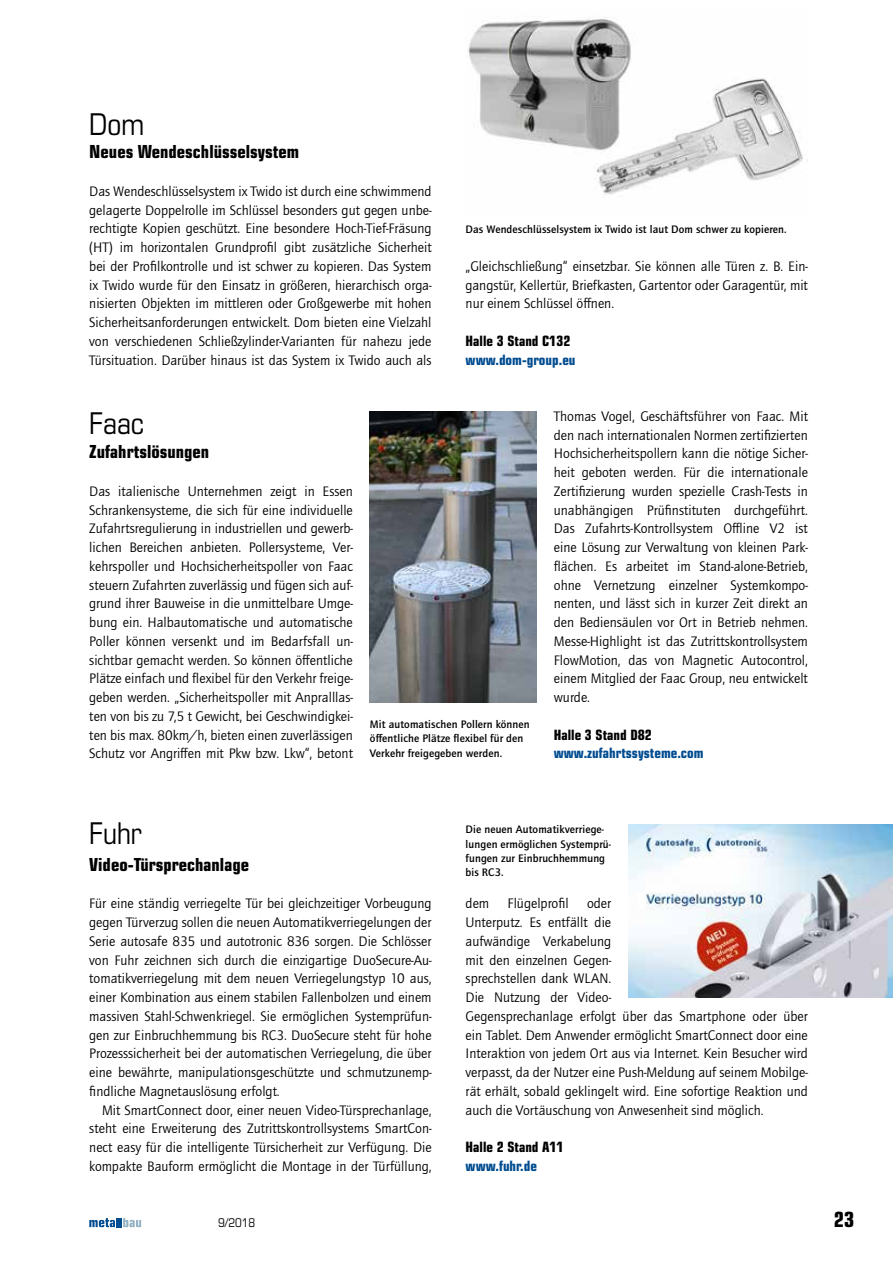
<style>
.page{position:relative;width:893px;height:1263px;background:#fff}
.page>*{position:absolute;margin:0;border:0;box-sizing:border-box;transform-origin:0 0}
.t1{font:condensed 30px "Eurostile LT Std";color:#000}
.t2{font:700 condensed 21px "Eurostile LT Std";color:#000}
.t3{font:700 condensed 18px "Eurostile LT Std";color:#000}
.t4{font:14.25px/18.8px "Quay Sans ITC Std";color:#000;text-align:justify}
.t5{font:700 condensed 14.25px "Eurostile LT Std";color:#004c90}
.t6{font:700 condensed 14.25px "Eurostile LT Std";color:#000}
.t7{font:condensed 12px "Eurostile LT Std";color:#000}
.t8{font:500 11.25px/14.2px "Quay Sans ITC Std";letter-spacing:.01em;color:#000}
</style>
<div class="page">
<svg style="left:89px;top:1218px;width:52px;height:9px"></svg>
<img style="left:468px;top:17px;width:340px;height:178px">
<img style="left:370px;top:411px;width:167px;height:291px">
<img style="left:628px;top:825px;width:265px;height:172px">
<h1 class="t1" style="left:89px;top:106px;width:56px">Dom</h1>
<p class="t3" style="left:89px;top:141px;width:211px">Neues Wendeschlüsselsystem</p>
<p class="t4" style="left:89px;top:182px;width:344px">Das Wendeschlüsselsystem ix Twido ist durch eine schwimmend gelagerte Doppelrolle im Schlüssel besonders gut gegen unbe&shy;rechtigte Kopien geschützt. Eine besondere Hoch-Tief-Fräsung (HT) im horizontalen Grundprofil gibt zusätzliche Sicherheit bei der Profilkontrolle und ist schwer zu kopieren. Das System ix Twido wurde für den Einsatz in größeren, hierarchisch orga&shy;nisierten Objekten im mittleren oder Großgewerbe mit hohen Sicherheitsanforderungen entwickelt. Dom bieten eine Vielzahl von verschiedenen Schließzylinder-Varianten für nahezu jede Türsituation. Darüber hinaus ist das System ix Twido auch als</p>
<p class="t8" style="left:466px;top:222px;width:322px">Das Wendeschlüsselsystem ix Twido ist laut Dom schwer zu kopieren.</p>
<p class="t4" style="left:466px;top:257px;width:344px">„Gleichschließung“ einsetzbar. Sie können alle Türen z. B. Ein&shy;gangstür, Kellertür, Briefkasten, Gartentor oder Garagentür, mit nur einem Schlüssel öffnen.</p>
<p class="t6" style="left:466px;top:332px;width:106px">Halle 3 Stand C132</p>
<p class="t5" style="left:466px;top:351px;width:111px">www.dom-group.eu</p>
<h1 class="t1" style="left:89px;top:405px;width:56px">Faac</h1>
<p class="t3" style="left:89px;top:441px;width:121px">Zufahrtslösungen</p>
<p class="t4" style="left:89px;top:482px;width:265px">Das italienische Unternehmen zeigt in Essen Schrankensysteme, die sich für eine individuelle Zufahrtsregulierung in industriellen und gewerb&shy;lichen Bereichen anbieten. Pollersysteme, Ver&shy;kehrspoller und Hochsicherheitspoller von Faac steuern Zufahrten zuverlässig und fügen sich auf&shy;grund ihrer Bauweise in die unmittelbare Umge&shy;bung ein. Halbautomatische und automatische Poller können versenkt und im Bedarfsfall un&shy;sichtbar gemacht werden. So können öffentliche Plätze einfach und flexibel für den Verkehr freige&shy;geben werden. „Sicherheitspoller mit Anpralllas&shy;ten von bis zu 7,5 t Gewicht, bei Geschwindigkei&shy;ten bis max. 80km/h, bieten einen zuverlässigen Schutz vor Angriffen mit Pkw bzw. Lkw“, betont</p>
<p class="t8" style="left:370px;top:717px;width:161px">Mit automatischen Pollern können öffentliche Plätze flexibel für den<br>Verkehr freigegeben werden.</p>
<p class="t4" style="left:554px;top:407px;width:256px">Thomas Vogel, Geschäftsführer von Faac. Mit den nach internationalen Normen zertifizierten Hochsicherheitspollern kann die nötige Sicher&shy;heit geboten werden. Für die internationale Zertifizierung wurden spezielle Crash-Tests in unabhängigen Prüfinstituten durchgeführt.<br>Das Zufahrts-Kontrollsystem Offline V2 ist eine Lösung zur Verwaltung von kleinen Park&shy;flächen. Es arbeitet im Stand-alone-Betrieb, ohne Vernetzung einzelner Systemkompo&shy;nenten, und lässt sich in kurzer Zeit direkt an den Bediensäulen vor Ort in Betrieb nehmen.<br>Messe-Highlight ist das Zutrittskontrollsystem FlowMotion, das von Magnetic Autocontrol, einem Mitglied der Faac Group, neu entwickelt wurde.</p>
<p class="t6" style="left:554px;top:726px;width:100px">Halle 3 Stand D82</p>
<p class="t5" style="left:554px;top:745px;width:151px">www.zufahrtssysteme.com</p>
<h1 class="t1" style="left:89px;top:815px;width:54px">Fuhr</h1>
<p class="t3" style="left:89px;top:853px;width:161px">Video-Türsprechanlage</p>
<p class="t8" style="left:466px;top:822px;width:147px">Die neuen Automatikverriege&shy;lungen ermöglichen Systemprü&shy;fungen zur Einbruchhemmung bis RC3.</p>
<p class="t4" style="left:89px;top:894px;width:344px">Für eine ständig verriegelte Tür bei gleichzeitiger Vorbeugung gegen Türverzug sollen die neuen Automatikverriegelungen der Serie autosafe 835 und autotronic 836 sorgen. Die Schlösser von Fuhr zeichnen sich durch die einzigartige DuoSecure-Au&shy;tomatikverriegelung mit dem neuen Verriegelungstyp 10 aus, einer Kombination aus einem stabilen Fallenbolzen und einem massiven Stahl-Schwenkriegel. Sie ermöglichen Systemprüfun&shy;gen zur Einbruchhemmung bis RC3. DuoSecure steht für hohe Prozesssicherheit bei der automatischen Verriegelung, die über eine bewährte, manipulationsgeschützte und schmutzunemp&shy;findliche Magnetauslösung erfolgt.</p>
<p class="t4" style="left:89px;top:1101px;width:344px;text-indent:13px">Mit SmartConnect door, einer neuen Video-Türsprechanlage, steht eine Erweiterung des Zutrittskontrollsystems SmartCon&shy;nect easy für die intelligente Türsicherheit zur Verfügung. Die kompakte Bauform ermöglicht die Montage in der Türfüllung,</p>
<p class="t4" style="left:466px;top:894px;width:25px">dem</p>
<p class="t4" style="left:508px;top:894px;width:63px">Flügelprofil</p>
<p class="t4" style="left:466px;top:894px;width:344px;text-align:left;text-indent:121px">oder<br>Unterputz. Es entfällt die<br>aufwändige Verkabelung<br>mit den einzelnen Gegen-<br>sprechstellen dank WLAN.<br>Die Nutzung der Video-<br>Gegensprechanlage erfolgt über das Smartphone oder über ein Tablet. Dem Anwender ermöglicht SmartConnect door eine Interaktion von jedem Ort aus via Internet. Kein Besucher wird verpasst, da der Nutzer eine Push-Meldung auf seinem Mobilge&shy;rät erhält, sobald geklingelt wird. Eine sofortige Reaktion und auch die Vortäuschung von Anwesenheit sind möglich.</p>
<p class="t6" style="left:466px;top:1138px;width:100px">Halle 2 Stand A11</p>
<p class="t5" style="left:466px;top:1157px;width:73px">www.fuhr.de</p>
<p class="t7" style="left:218px;top:1216px;width:38px">9/2018</p>
<h2 class="t2" style="left:834px;top:1206px;width:22px">23</h2>
</div>
